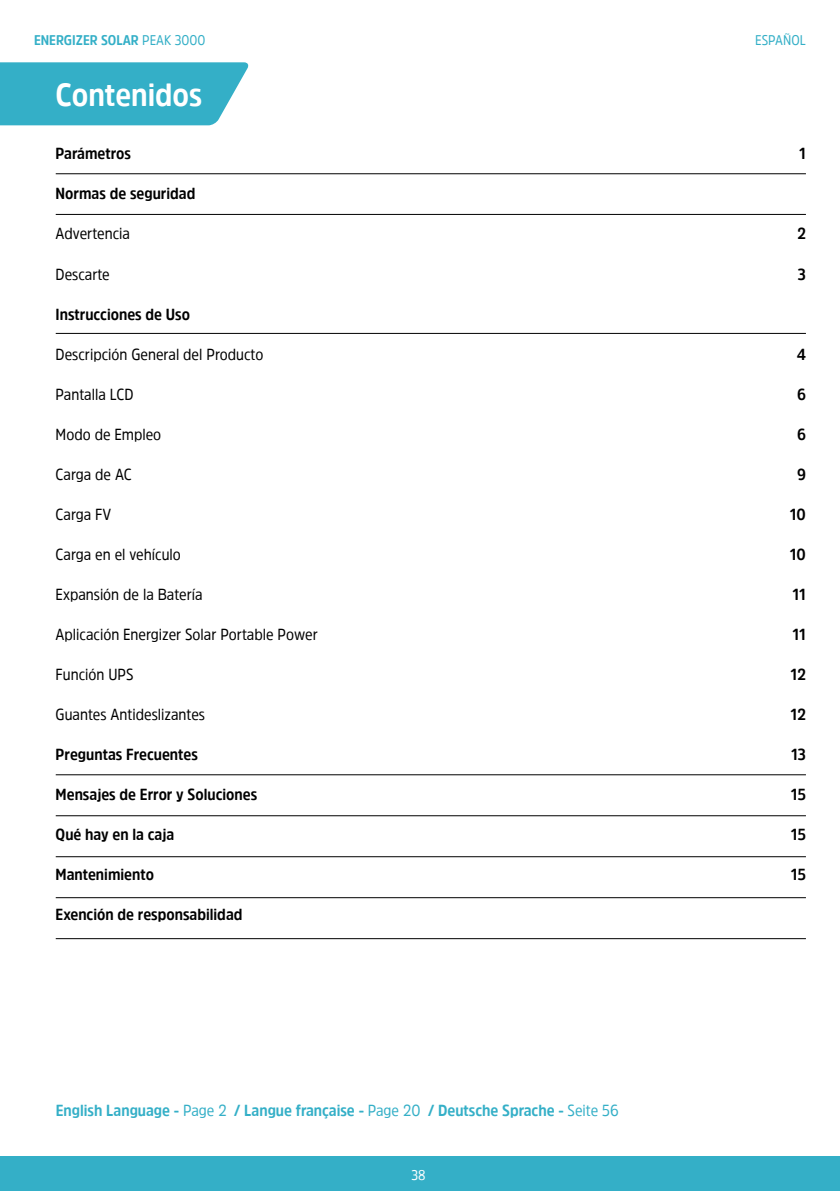
<style>
.page{position:relative;width:840px;height:1191px;background:#fff}
.page>*{position:absolute;margin:0;border:0;box-sizing:border-box;transform-origin:0 0}
.t1{font:700 32px "Energi Pro";color:#fff}
.t2{font:16px "Energi Pro";color:#000}
.t3{font:700 16px "Energi Pro";color:#000}
.t4{font:700 16px "Energi Pro";color:#34afc7}
.t5{font:700 14px "Energi Pro";color:#34afc7}
.t6{font:14px "Energi Pro";color:#34afc7}
.t7{font:14px "Energi Pro";color:#fff}
.s1{font-weight:400}
</style>
<div class="page">
<div style="left:0;top:1157px;width:839px;height:34px;background:#34afc7"></div>
<hr style="left:56px;top:173px;width:749px;height:1px;background:#000">
<hr style="left:56px;top:214px;width:749px;height:1px;background:#000">
<hr style="left:56px;top:333px;width:749px;height:1px;background:#000">
<hr style="left:56px;top:774px;width:749px;height:1px;background:#000">
<hr style="left:56px;top:815px;width:749px;height:1px;background:#000">
<hr style="left:56px;top:856px;width:749px;height:1px;background:#000">
<hr style="left:56px;top:897px;width:749px;height:1px;background:#000">
<hr style="left:56px;top:938px;width:749px;height:1px;background:#000">
<svg style="left:0;top:62px;width:248px;height:63px;background:#41b4ca"></svg>
<p class="t5" style="left:34px;top:30px;width:173px">ENERGIZER SOLAR <span class="s1">PEAK 3000</span></p>
<p class="t6" style="left:754px;top:30px;width:52px">ESPAÑOL</p>
<p class="t1" style="left:56px;top:73px;width:148px">Contenidos</p>
<p class="t3" style="left:56px;top:143px;width:77px">Parámetros</p>
<p class="t3" style="left:56px;top:183px;width:141px">Normas de seguridad</p>
<p class="t2" style="left:56px;top:223px;width:76px">Advertencia</p>
<p class="t2" style="left:56px;top:263px;width:56px">Descarte</p>
<p class="t3" style="left:56px;top:303px;width:136px">Instrucciones de Uso</p>
<p class="t2" style="left:56px;top:343px;width:209px">Descripción General del Producto</p>
<p class="t2" style="left:56px;top:383px;width:79px">Pantalla LCD</p>
<p class="t2" style="left:56px;top:423px;width:107px">Modo de Empleo</p>
<p class="t2" style="left:56px;top:463px;width:78px">Carga de AC</p>
<p class="t2" style="left:56px;top:503px;width:57px">Carga FV</p>
<p class="t2" style="left:56px;top:543px;width:127px">Carga en el vehículo</p>
<p class="t2" style="left:56px;top:583px;width:148px">Expansión de la Batería</p>
<p class="t2" style="left:56px;top:623px;width:263px">Aplicación Energizer Solar Portable Power</p>
<p class="t2" style="left:56px;top:663px;width:79px">Función UPS</p>
<p class="t2" style="left:56px;top:703px;width:151px">Guantes Antideslizantes</p>
<p class="t3" style="left:56px;top:743px;width:144px">Preguntas Frecuentes</p>
<p class="t3" style="left:56px;top:783px;width:203px">Mensajes de Error y Soluciones</p>
<p class="t3" style="left:56px;top:823px;width:120px">Qué hay en la caja</p>
<p class="t3" style="left:56px;top:863px;width:100px">Mantenimiento</p>
<p class="t3" style="left:56px;top:903px;width:188px">Exención de responsabilidad</p>
<p class="t4" style="left:56px;top:1099px;width:564px">English Language - <span class="s1">Page 2</span> / Langue française - <span class="s1">Page 20</span> / Deutsche Sprache - <span class="s1">Seite 56</span></p>
<p class="t7" style="left:411px;top:1165px;width:16px">38</p>
<p class="t3" style="left:798px;top:143px;width:8px">1</p>
<p class="t3" style="left:796px;top:223px;width:10px">2</p>
<p class="t3" style="left:797px;top:263px;width:10px">3</p>
<p class="t3" style="left:796px;top:343px;width:11px">4</p>
<p class="t3" style="left:796px;top:383px;width:10px">6</p>
<p class="t3" style="left:796px;top:423px;width:10px">6</p>
<p class="t3" style="left:796px;top:463px;width:10px">9</p>
<p class="t3" style="left:789px;top:503px;width:18px">10</p>
<p class="t3" style="left:789px;top:543px;width:18px">10</p>
<p class="t3" style="left:792px;top:583px;width:15px">11</p>
<p class="t3" style="left:792px;top:623px;width:15px">11</p>
<p class="t3" style="left:790px;top:663px;width:17px">12</p>
<p class="t3" style="left:790px;top:703px;width:17px">12</p>
<p class="t3" style="left:790px;top:743px;width:16px">13</p>
<p class="t3" style="left:790px;top:783px;width:17px">15</p>
<p class="t3" style="left:790px;top:823px;width:17px">15</p>
<p class="t3" style="left:790px;top:863px;width:17px">15</p>
</div>
